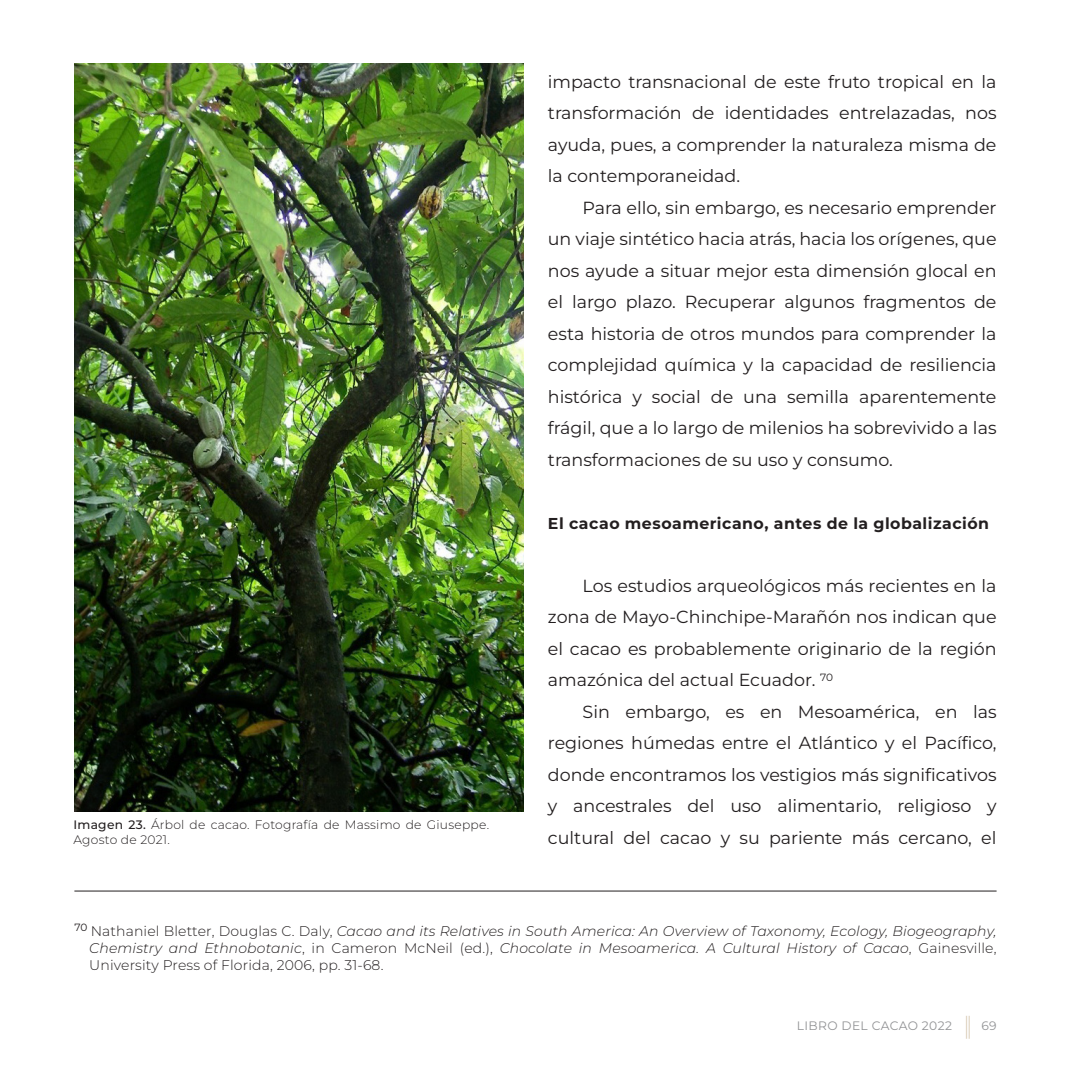
<style>
.page{position:relative;width:1071px;height:1071px;background:#fff}
.page>*{position:absolute;margin:0;border:0;box-sizing:border-box;transform-origin:0 0}
.t1{font:17.5px/31.5px "Montserrat";color:#231f20;text-align:justify}
.t2{font:700 15.75px "Montserrat";letter-spacing:.03em;color:#231f20}
.t3{font:italic 300 14px/16.8px "Montserrat";letter-spacing:.01em;color:#231f20;text-align:justify}
.Texto_general{font:300 12.25px/14.7px "Montserrat";letter-spacing:.02em;color:#231f20}
.t4{font:12.25px "Montserrat";letter-spacing:.03em;color:#939496}
.s1{font-weight:500}
.s2{font-style:normal}
.s3{font-weight:200;font-size:24.5px;color:#d3c3aa}
</style>
<div class="page">
<img style="left:74px;top:63px;width:449px;height:749px">
<hr style="left:74px;top:891px;width:923px;height:1px;background:#231f20">
<p class="t1" style="left:548px;top:65px;width:450px">impacto transnacional de este fruto tropical en la transformación de identidades entrelazadas, nos ayuda, pues, a comprender la naturaleza misma de la contemporaneidad.</p>
<p class="t1" style="left:548px;top:191px;width:450px;text-indent:35px">Para ello, sin embargo, es necesario emprender un viaje sintético hacia atrás, hacia los orígenes, que nos ayude a situar mejor esta dimensión glocal en el largo plazo. Recuperar algunos fragmentos de esta historia de otros mundos para comprender la complejidad química y la capacidad de resiliencia histórica y social de una semilla aparentemente frágil, que a lo largo de milenios ha sobrevivido a las transformaciones de su uso y consumo.</p>
<p class="Texto_general" style="left:74px;top:817px;width:417px"><span class="s1">Imagen 23.</span> Árbol de cacao. Fotografía de Massimo de Giuseppe.<br>Agosto de 2021.</p>
<p class="t2" style="left:548px;top:513px;width:443px">El cacao mesoamericano, antes de la globalización</p>
<p class="t1" style="left:548px;top:569px;width:450px;text-indent:35px">Los estudios arqueológicos más recientes en la zona de Mayo-Chinchipe-Marañón nos indican que el cacao es probablemente originario de la región amazónica del actual Ecuador. <sup>70</sup></p>
<p class="t1" style="left:548px;top:695px;width:450px;text-indent:35px">Sin embargo, es en Mesoamérica, en las regiones húmedas entre el Atlántico y el Pacífico, donde encontramos los vestigios más significativos y ancestrales del uso alimentario, religioso y cultural del cacao y su pariente más cercano, el</p>
<p class="t3" style="left:89px;top:922px;width:909px;text-indent:-15px"><sup>70</sup> <span class="s2">Nathaniel Bletter, Douglas C. Daly,</span> Cacao and its Relatives in South America: An Overview of Taxonomy, Ecology, Biogeography, Chemistry and Ethnobotanic<span class="s2">, in Cameron McNeil (ed.),</span> Chocolate in Mesoamerica. A Cultural History of Cacao<span class="s2">, Gainesville, University Press of Florida, 2006, pp. 31-68.</span></p>
<p class="t4" style="left:797px;top:1018px;width:201px">LIBRO DEL CACAO 2022 <span class="s3">|</span> 69</p>
</div>
